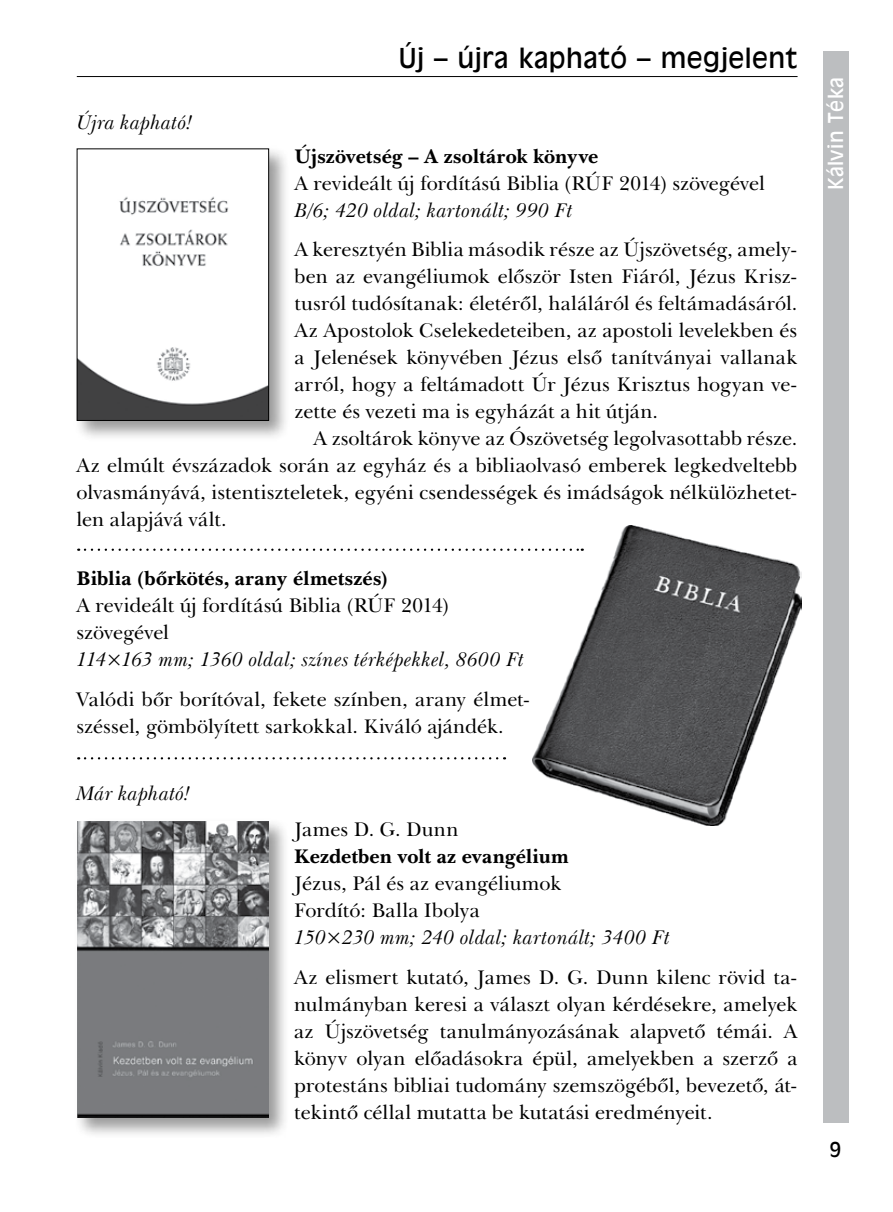
<style>
.page{position:relative;width:893px;height:1212px;background:#fff}
.page>*{position:absolute;margin:0;border:0;box-sizing:border-box;transform-origin:0 0}
.t1{font:27px "Incised 901 PFL";letter-spacing:.015em;color:#000}
.t2{font:20.25px/27px "New Baskerville PFL";color:#000;text-align:justify}
.t3{font:italic 20.25px "New Baskerville PFL";letter-spacing:.015em;color:#000}
.t4{font:700 20.25px "New Baskerville PFL";color:#000}
.t5{font:20.25px "New Baskerville PFL";letter-spacing:.02em;color:#000}
.t6{font:20.25px "Incised 901 PFL";letter-spacing:.025em;color:#fff}
.t7{font:20.25px "Incised 901 PFL";color:#000}
</style>
<div class="page">
<div style="left:823px;top:51px;width:26px;height:1072px;background:#bcbec0"></div>
<hr style="left:77px;top:76px;width:721px;height:1px;background:#000">
<img style="left:532px;top:525px;width:269px;height:300px">
<div style="left:73px;top:145px;width:218px;height:297px;background:#000;opacity:.4"></div>
<img style="left:79px;top:151px;width:188px;height:268px">
<div style="left:77px;top:149px;width:192px;height:272px;border:1px solid #000"></div>
<div style="left:74px;top:818px;width:216px;height:321px;background:#000;opacity:.4"></div>
<img style="left:77px;top:821px;width:192px;height:297px">
<svg style="left:85px;top:549px;width:498px;height:2px"></svg>
<svg style="left:85px;top:757px;width:420px;height:2px"></svg>
<p class="t3" style="left:77px;top:110px;width:118px">Újra kapható!</p>
<h1 class="t1" style="left:398px;top:42px;width:400px">Új – újra kapható – megjelent</h1>
<p class="t4" style="left:294px;top:143px;width:305px">Újszövetség – A zsoltárok könyve</p>
<p class="t2" style="left:294px;top:169px;width:472px">A revideált új fordítású Biblia (RÚF 2014) szövegével</p>
<p class="t3" style="left:294px;top:198px;width:280px">B/6; 420 oldal; kartonált; 990 Ft</p>
<p class="t2" style="left:294px;top:236px;width:504px">A keresztyén Biblia második része az Újszövetség, amely&shy;ben az evangéliumok először Isten Fiáról, Jézus Krisz&shy;tusról tudósítanak: életéről, haláláról és feltámadásáról.<br>Az Apostolok Cselekedeteiben, az apostoli levelekben és a Jelenések könyvében Jézus első tanítványai vallanak arról, hogy a feltámadott Úr Jézus Krisztus hogyan ve&shy;zette és vezeti ma is egyházát a hit útján.</p>
<p class="t2" style="left:77px;top:425px;width:722px;text-indent:237px">A zsoltárok könyve az Ószövetség legolvasottabb része.<br>Az elmúlt évszázadok során az egyház és a bibliaolvasó emberek legkedveltebb olvasmányává, istentiszteletek, egyéni csendességek és imádságok nélkülözhetet&shy;len alapjává vált.</p>
<p class="t4" style="left:77px;top:565px;width:313px">Biblia (bőrkötés, arany élmetszés)</p>
<p class="t2" style="left:77px;top:592px;width:374px">A revideált új fordítású Biblia (RÚF 2014) szövegével</p>
<p class="t3" style="left:77px;top:647px;width:449px">114×163 mm; 1360 oldal; színes térképekkel, 8600 Ft</p>
<p class="t2" style="left:77px;top:685px;width:455px">Valódi bőr borítóval, fekete színben, arany élmet&shy;széssel, gömbölyített sarkokkal. Kiváló ajándék.</p>
<p class="t3" style="left:77px;top:781px;width:115px">Már kapható!</p>
<p class="t5" style="left:294px;top:817px;width:166px">James D. G. Dunn</p>
<p class="t4" style="left:294px;top:844px;width:276px">Kezdetben volt az evangélium</p>
<p class="t2" style="left:294px;top:870px;width:269px">Jézus, Pál és az evangéliumok<br>Fordító: Balla Ibolya</p>
<p class="t3" style="left:294px;top:925px;width:377px">150×230 mm; 240 oldal; kartonált; 3400 Ft</p>
<p class="t2" style="left:294px;top:963px;width:505px">Az elismert kutató, James D. G. Dunn kilenc rövid ta&shy;nulmányban keresi a választ olyan kérdésekre, amelyek az Újszövetség tanulmányozásának alapvető témái. A könyv olyan előadásokra épül, amelyekben a szerző a protestáns bibliai tudomány szemszögéből, bevezető, át&shy;tekintő céllal mutatta be kutatási eredményeit.</p>
<p class="t6" style="left:824px;top:190px;width:115px;rotate:-90deg">Kálvin Téka</p>
<p class="t7" style="left:829px;top:1137px;width:14px">9</p>
</div>
